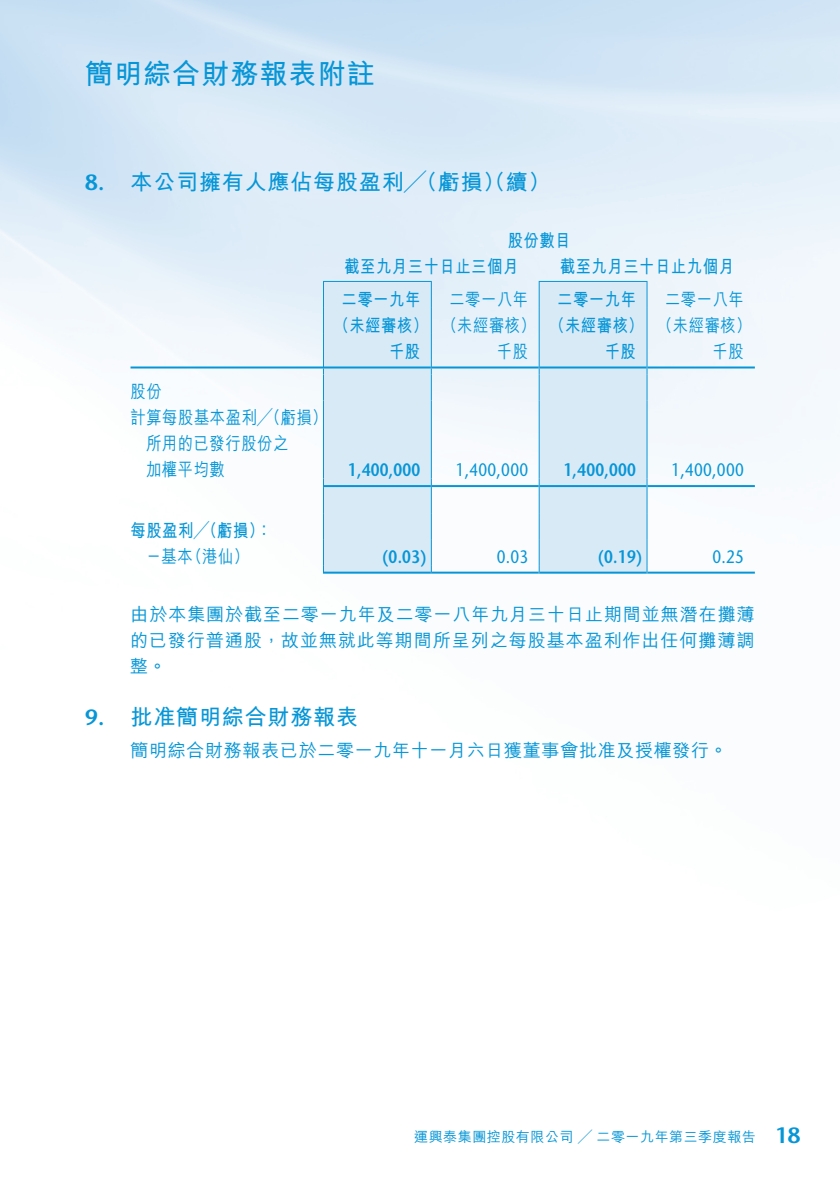
<style>
.page{position:relative;width:840px;height:1191px;background:#fff}
.page>*{position:absolute;margin:0;border:0;box-sizing:border-box;transform-origin:0 0}
.t1{font:700 28px "M Hei HK";letter-spacing:.035em;color:#0696d7}
.t2{font:700 22px "M Hei HK";letter-spacing:.035em;color:#0696d7}
.t3{font:600 22px "Stone Sans Std";color:#0696d7}
.t4{font:500 18px/26px "M Hei HK";letter-spacing:.035em;color:#0696d7;text-align:justify}
.t5{font:700 18px/26px "M Hei HK";letter-spacing:.035em;color:#0696d7;scale:.85 1}
.t6{font:500 18px "M Hei HK";letter-spacing:.035em;color:#0696d7;scale:.85 1}
.t7{font:600 18px "Stone Sans Std";letter-spacing:.015em;color:#0696d7;scale:.85 1}
.t8{font:500 18px "Stone Sans Std";letter-spacing:.015em;color:#0696d7;scale:.85 1}
.t9{font:500 14px "M Hei HK";letter-spacing:.035em;color:#0696d7}
.s1{font-weight:500}
</style>
<div class="page">
<img style="left:0;top:0;width:839px;height:574px">
<svg style="left:324px;top:281px;width:322px;height:290px;fill:#d9eaf7"></svg>
<hr style="left:323px;top:281px;width:108px;height:1px;background:#0696d7">
<svg style="left:323px;top:282px;width:1px;height:118px"></svg>
<svg style="left:430px;top:282px;width:1px;height:118px"></svg>
<hr style="left:323px;top:400px;width:1px;height:78px;background:#0696d7">
<hr style="left:430px;top:400px;width:1px;height:78px;background:#0696d7">
<svg style="left:323px;top:478px;width:1px;height:95px"></svg>
<svg style="left:430px;top:478px;width:1px;height:95px"></svg>
<hr style="left:538px;top:281px;width:109px;height:1px;background:#0696d7">
<svg style="left:538px;top:282px;width:1px;height:118px"></svg>
<svg style="left:646px;top:282px;width:1px;height:118px"></svg>
<hr style="left:538px;top:400px;width:1px;height:78px;background:#0696d7">
<hr style="left:646px;top:400px;width:1px;height:78px;background:#0696d7">
<svg style="left:538px;top:478px;width:1px;height:95px"></svg>
<svg style="left:646px;top:478px;width:1px;height:95px"></svg>
<hr style="left:130px;top:366px;width:193px;height:2px;background:#0696d7">
<hr style="left:324px;top:366px;width:106px;height:2px;background:#0696d7">
<hr style="left:431px;top:366px;width:107px;height:2px;background:#0696d7">
<hr style="left:539px;top:366px;width:107px;height:2px;background:#0696d7">
<hr style="left:647px;top:366px;width:107px;height:2px;background:#0696d7">
<hr style="left:324px;top:485px;width:106px;height:2px;background:#0696d7">
<hr style="left:431px;top:485px;width:107px;height:2px;background:#0696d7">
<hr style="left:539px;top:485px;width:107px;height:2px;background:#0696d7">
<hr style="left:647px;top:485px;width:107px;height:2px;background:#0696d7">
<hr style="left:324px;top:571px;width:106px;height:2px;background:#0696d7">
<hr style="left:431px;top:571px;width:107px;height:2px;background:#0696d7">
<hr style="left:539px;top:571px;width:107px;height:2px;background:#0696d7">
<hr style="left:647px;top:571px;width:107px;height:2px;background:#0696d7">
<h1 class="t1" style="left:85px;top:54px;width:291px">簡明綜合財務報表附註</h1>
<p class="t3" style="left:85px;top:169px;width:21px">8.</p>
<p class="t3" style="left:85px;top:704px;width:21px">9.</p>
<p class="t2" style="left:130px;top:166px;width:421px">本公司擁有人應佔每股盈利╱（虧損）（續(</p>
<p class="t5" style="left:559px;top:226px;width:206px;text-indent:-52px">股份數目<br>截至九月三十日止九個月</p>
<p class="t5" style="left:344px;top:252px;width:206px">截至九月三十日止三個月</p>
<p class="t6" style="left:130px;top:378px;width:38px">股份</p>
<p class="t6" style="left:130px;top:404px;width:233px">計算每股基本盈利╱（虧損(</p>
<p class="t6" style="left:146px;top:430px;width:169px">所用的已發行股份之</p>
<p class="t6" style="left:146px;top:456px;width:94px">加權平均數</p>
<p class="t5" style="left:130px;top:515px;width:168px">每股盈利╱（虧損：(</p>
<p class="t6" style="left:146px;top:543px;width:56px">－基本</p>
<p class="t6" style="left:186px;top:543px;width:75px">（港仙(</p>
<p class="t6" style="left:449px;top:286px;width:94px">二零一八年</p>
<p class="t6" style="left:664px;top:286px;width:94px">二零一八年</p>
<p class="t5" style="left:341px;top:284px;width:94px">二零一九年</p>
<p class="t5" style="left:333px;top:310px;width:492px">（未經審核） <span class="s1">（未經審核）</span> （未經審核） <span class="s1">（未經審核(</span></p>
<p class="t6" style="left:712px;top:338px;width:38px">千股</p>
<p class="t5" style="left:557px;top:284px;width:94px">二零一九年</p>
<p class="t6" style="left:496px;top:338px;width:38px">千股</p>
<p class="t5" style="left:389px;top:336px;width:38px">千股</p>
<p class="t5" style="left:604px;top:336px;width:38px">千股</p>
<p class="t7" style="left:348px;top:459px;width:87px">1,400,000</p>
<p class="t7" style="left:382px;top:545px;width:54px">)0.03(</p>
<p class="t8" style="left:455px;top:459px;width:87px">1,400,000</p>
<p class="t8" style="left:496px;top:546px;width:39px">0.03</p>
<p class="t7" style="left:563px;top:459px;width:87px">1,400,000</p>
<p class="t7" style="left:597px;top:545px;width:54px">)0.19(</p>
<p class="t8" style="left:671px;top:459px;width:87px">1,400,000</p>
<p class="t8" style="left:712px;top:546px;width:39px">0.25</p>
<p class="t4" style="left:130px;top:600px;width:625px">由於本集團於截至二零一九年及二零一八年九月三十日止期間並無潛在攤薄的已發行普通股，故並無就此等期間所呈列之每股基本盈利作出任何攤薄調整。</p>
<p class="t2" style="left:130px;top:701px;width:229px">批准簡明綜合財務報表</p>
<p class="t4" style="left:130px;top:735px;width:598px">簡明綜合財務報表已於二零一九年十一月六日獲董事會批准及授權發行。</p>
<p class="t9" style="left:414px;top:1126px;width:343px">運興泰集團控股有限公司 ╱ 二零一九年第三季度報告</p>
<p class="t3" style="left:774px;top:1121px;width:27px">18</p>
</div>
